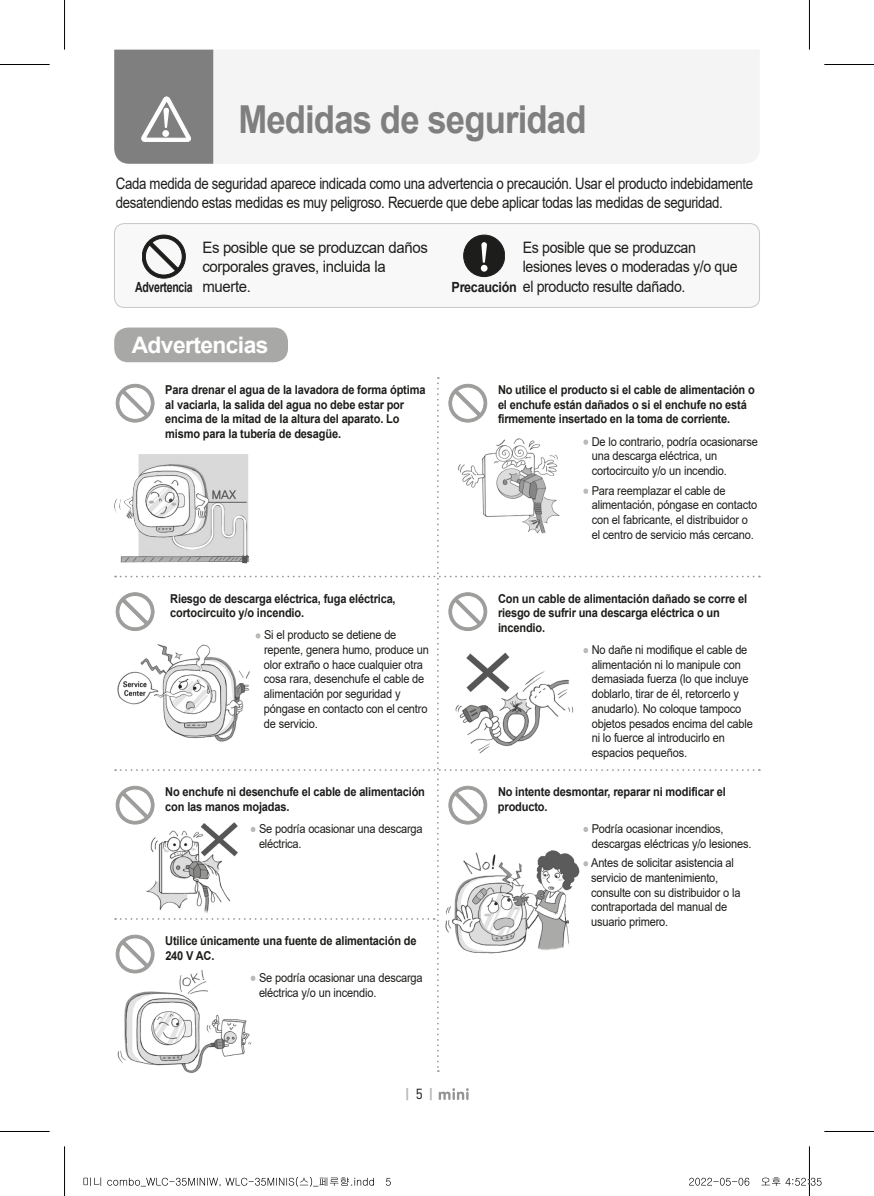
<style>
.page{position:relative;width:874px;height:1196px;background:#fff}
.page>*{position:absolute;margin:0;border:0;box-sizing:border-box;transform-origin:0 0}
.t1{font:700 38.5px "Arial";letter-spacing:-.025em;color:#807f7f;scale:.9 1}
.t2{font:700 22.75px "Arial";letter-spacing:-.025em;color:#fff}
.t3{font:15.75px/18.9px "Arial";letter-spacing:-.025em;color:#1d1d1b;scale:.84 1}
.t4{font:15.75px "Arial";letter-spacing:-.025em;color:#1d1d1b;scale:.9 1}
.t5{font:15.75px/19.2px "Arial";letter-spacing:-.025em;color:#1d1d1b;scale:.95 1}
.t6{font:14.88px "D DIN Bold";color:#babab9}
.t7{font:700 14px "Arial";letter-spacing:-.025em;color:#1d1d1b;scale:.75 1}
.t8{font:12.25px/14.7px "Arial";letter-spacing:-.015em;color:#1d1d1b;scale:.9 1}
.t9{font:700 12.25px/14.7px "Arial";letter-spacing:-.015em;color:#1d1d1b;scale:.9 1}
.s1{font-weight:400;font-size:15.75px}
.s2{font-weight:700;font-size:14px}
.s3{font-family:"D DIN";color:#1d1d1b}
</style>
<div class="page">
<svg style="left:438px;top:1088px;width:30px;height:12px"></svg>
<svg style="left:114px;top:50px;width:99px;height:114px;background:#898888"></svg>
<div style="left:114px;top:223px;width:645px;height:84px;background:#f8f8f8;border-radius:10px"></div>
<div style="left:114px;top:223px;width:645px;height:85px;border:1px solid #c7c7c7;border-radius:10px"></div>
<div style="left:213px;top:50px;width:546px;height:114px;background:#f4f4f4"></div>
<svg style="left:142px;top:235px;width:43px;height:43px"></svg>
<div style="left:463px;top:235px;width:41px;height:41px;background:#1d1d1b;border-radius:50%"></div>
<div style="left:463px;top:235px;width:41px;height:42px;border:1px solid #1d1d1b;border-radius:50%"></div>
<div style="left:480px;top:265px;width:7px;height:7px;background:#fff;border-radius:50%"></div>
<svg style="left:481px;top:242px;width:5px;height:20px"></svg>
<div style="left:114px;top:327px;width:174px;height:35px;background:#a8a8a7;border-radius:14px"></div>
<svg style="left:115px;top:377px;width:644px;height:694px"></svg>
<img style="left:114px;top:454px;width:135px;height:109px">
<hr style="left:0;top:64px;width:50px;height:1px;background:#000">
<hr style="left:823px;top:64px;width:50px;height:1px;background:#000">
<hr style="left:0;top:1131px;width:50px;height:1px;background:#000">
<hr style="left:823px;top:1131px;width:50px;height:1px;background:#000">
<hr style="left:64px;top:0;width:1px;height:50px;background:#000">
<hr style="left:64px;top:1146px;width:1px;height:50px;background:#000">
<hr style="left:808px;top:0;width:1px;height:50px;background:#000">
<hr style="left:808px;top:1146px;width:1px;height:50px;background:#000">
<svg style="left:83px;top:1177px;width:308px;height:10px"></svg>
<svg style="left:689px;top:1176px;width:132px;height:15px"></svg>
<h1 class="t1" style="left:238px;top:93px;width:388px">Medidas de seguridad</h1>
<p class="t3" style="left:116px;top:174px;width:760px">Cada medida de seguridad aparece indicada como una advertencia o precaución. Usar el producto indebidamente desatendiendo estas medidas es muy peligroso. Recuerde que debe aplicar todas las medidas de seguridad.</p>
<p class="t5" style="left:202px;top:238px;width:239px">Es posible que se produzcan daños corporales graves, incluida la</p>
<p class="t7" style="left:135px;top:278px;width:156px">Advertencia <span class="s1">muerte.</span></p>
<h2 class="t2" style="left:132px;top:329px;width:138px">Advertencias</h2>
<p class="t9" style="left:165px;top:382px;width:290px">Para drenar el agua de la lavadora de forma óptima al vaciarla, la salida del agua no debe estar por encima de la mitad de la altura del aparato. Lo mismo para la tubería de desagüe.</p>
<p class="t9" style="left:170px;top:591px;width:252px">Riesgo de descarga eléctrica, fuga eléctrica, cortocircuito y/o incendio.</p>
<p class="t8" style="left:264px;top:627px;width:185px">Si el producto se detiene de repente, genera humo, produce un olor extraño o hace cualquier otra cosa rara, desenchufe el cable de alimentación por seguridad y póngase en contacto con el centro de servicio.</p>
<p class="t9" style="left:165px;top:784px;width:290px">No enchufe ni desenchufe el cable de alimentación con las manos mojadas.</p>
<p class="t8" style="left:259px;top:821px;width:183px">Se podría ocasionar una descarga eléctrica.</p>
<p class="t9" style="left:165px;top:933px;width:280px">Utilice únicamente una fuente de alimentación de<br>240 V AC.</p>
<p class="t8" style="left:259px;top:970px;width:183px">Se podría ocasionar una descarga eléctrica y/o un incendio.</p>
<p class="t4" style="left:522px;top:237px;width:194px">Es posible que se produzcan</p>
<p class="t4" style="left:522px;top:256px;width:240px">lesiones leves o moderadas y/o que</p>
<p class="t4" style="left:451px;top:275px;width:261px"><span class="s2">Precaución</span> el producto resulte dañado.</p>
<p class="t9" style="left:497px;top:382px;width:287px">No utilice el producto si el cable de alimentación o el enchufe están dañados o si el enchufe no está firmemente insertado en la toma de corriente.</p>
<p class="t8" style="left:591px;top:434px;width:186px">De lo contrario, podría ocasionarse una descarga eléctrica, un cortocircuito y/o un incendio.</p>
<p class="t8" style="left:591px;top:483px;width:185px">Para reemplazar el cable de alimentación, póngase en contacto con el fabricante, el distribuidor o el centro de servicio más cercano.</p>
<p class="t9" style="left:497px;top:591px;width:278px">Con un cable de alimentación dañado se corre el riesgo de sufrir una descarga eléctrica o un incendio.</p>
<p class="t8" style="left:591px;top:642px;width:180px">No dañe ni modifique el cable de alimentación ni lo manipule con demasiada fuerza (lo que incluye doblarlo, tirar de él, retorcerlo y anudarlo). No coloque tampoco objetos pesados encima del cable ni lo fuerce al introducirlo en espacios pequeños.</p>
<p class="t9" style="left:497px;top:784px;width:254px">No intente desmontar, reparar ni modificar el producto.</p>
<p class="t8" style="left:591px;top:821px;width:179px">Podría ocasionar incendios, descargas eléctricas y/o lesiones.</p>
<p class="t8" style="left:590px;top:855px;width:167px">Antes de solicitar asistencia al servicio de mantenimiento, consulte con su distribuidor o la contraportada del manual de usuario primero.</p>
<p class="t6" style="left:405px;top:1086px;width:29px">| <span class="s3">5</span> |</p>
</div>
